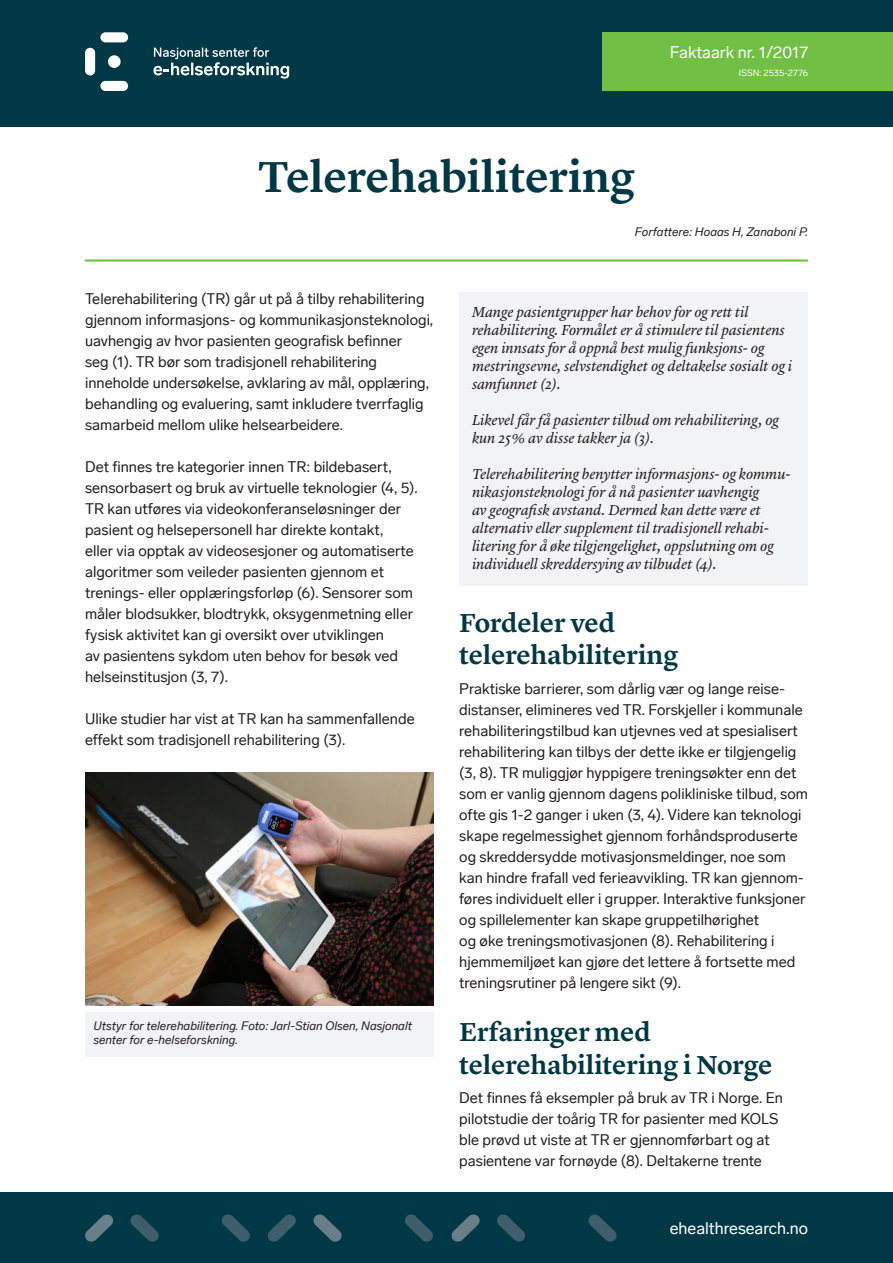
<style>
.page{position:relative;width:893px;height:1263px;background:#fff}
.page>*{position:absolute;margin:0;border:0;box-sizing:border-box;transform-origin:0 0}
.Tittel{font:600 45px "Lyon Text";color:#003845}
.Overskrift_H1{font:600 27px/32.4px "Lyon Text";color:#003845}
.Dekortekst_hvit{font:16.5px "Lab Grotesque";color:#fff}
.Brødtekst{font:15px/21px "Lab Grotesque";color:#231f20}
.Faktaboks{font:italic 15px/18px "Lyon Text";letter-spacing:-.005em;color:#231f20}
.Bilde-_og_figurtekst{font:italic 12px/14.4px "Lab Grotesque";color:#231f20}
.Forfattere{font:italic 12px "Lab Grotesque";color:#231f20}
.ISSN{font:9px "Lab Grotesque";color:#fff}
</style>
<div class="page">
<div style="left:0;top:0;width:893px;height:126px;background:#003845"></div>
<div style="left:0;top:1193px;width:893px;height:70px;background:#003845"></div>
<div style="left:100px;top:32px;width:28px;height:10px;background:#fff;border-radius:5px"></div>
<div style="left:108px;top:55px;width:13px;height:13px;background:#fff;border-radius:50%"></div>
<div style="left:100px;top:81px;width:28px;height:10px;background:#fff;border-radius:5px"></div>
<div style="left:85px;top:48px;width:10px;height:27px;background:#fff;border-radius:5px"></div>
<svg style="left:153px;top:47px;width:136px;height:32px"></svg>
<div style="left:602px;top:32px;width:291px;height:59px;background:#71bf44"></div>
<svg style="left:405px;top:1214px;width:28px;height:28px"></svg>
<svg style="left:313px;top:1214px;width:29px;height:28px"></svg>
<svg style="left:130px;top:1214px;width:29px;height:28px"></svg>
<svg style="left:222px;top:1214px;width:28px;height:28px"></svg>
<svg style="left:267px;top:1214px;width:29px;height:28px"></svg>
<svg style="left:85px;top:1214px;width:28px;height:28px"></svg>
<svg style="left:497px;top:1214px;width:28px;height:28px"></svg>
<svg style="left:451px;top:1214px;width:29px;height:28px"></svg>
<svg style="left:588px;top:1214px;width:29px;height:28px"></svg>
<hr style="left:85px;top:259px;width:723px;height:3px;background:#71bf44">
<div style="left:85px;top:1012px;width:349px;height:45px;background:#f2f3f4"></div>
<div style="left:459px;top:292px;width:349px;height:294px;background:#f2f3f4"></div>
<img style="left:85px;top:773px;width:349px;height:232px">
<p class="Tittel" style="left:258px;top:142px;width:379px">Telerehabilitering</p>
<p class="Dekortekst_hvit" style="left:670px;top:43px;width:140px">Faktaark nr. 1/2017</p>
<p class="ISSN" style="left:739px;top:67px;width:71px">ISSN: 2535-2776</p>
<p class="Brødtekst" style="left:85px;top:288px;width:350px">Telerehabilitering (TR) går ut på å tilby rehabilitering gjennom informasjons- og kommunikasjonsteknologi, uavhengig av hvor pasienten geografisk befinner<br>seg (1). TR bør som tradisjonell rehabilitering inneholde undersøkelse, avklaring av mål, opplæring, behandling og evaluering, samt inkludere tverrfaglig samarbeid mellom ulike helsearbeidere.</p>
<p class="Brødtekst" style="left:85px;top:456px;width:334px">Det finnes tre kategorier innen TR: bildebasert, sensorbasert og bruk av virtuelle teknologier (4, 5).<br>TR kan utføres via videokonferanseløsninger der pasient og helsepersonell har direkte kontakt,<br>eller via opptak av videosesjoner og automatiserte algoritmer som veileder pasienten gjennom et trenings- eller opplæringsforløp (6). Sensorer som måler blodsukker, blodtrykk, oksygenmetning eller fysisk aktivitet kan gi oversikt over utviklingen<br>av pasientens sykdom uten behov for besøk ved helseinstitusjon (3, 7).</p>
<p class="Brødtekst" style="left:85px;top:708px;width:331px">Ulike studier har vist at TR kan ha sammenfallende effekt som tradisjonell rehabilitering (3).</p>
<p class="Bilde-_og_figurtekst" style="left:94px;top:1018px;width:320px">Utstyr for telerehabilitering. Foto: Jarl-Stian Olsen, Nasjonalt senter for e-helseforskning.</p>
<p class="Forfattere" style="left:635px;top:225px;width:175px">Forfattere: Hoaas H, Zanaboni P.</p>
<p class="Faktaboks" style="left:472px;top:301px;width:322px">Mange pasientgrupper har behov for og rett til rehabilitering. Formålet er å stimulere til pasientens egen innsats for å oppnå best mulig funksjons- og mestringsevne, selvstendighet og deltakelse sosialt og i samfunnet (2).</p>
<p class="Faktaboks" style="left:472px;top:409px;width:308px">Likevel får få pasienter tilbud om rehabilitering, og kun 25% av disse takker ja (3).</p>
<p class="Faktaboks" style="left:472px;top:463px;width:320px">Telerehabilitering benytter informasjons- og kommu&shy;nikasjonsteknologi for å nå pasienter uavhengig<br>av geografisk avstand. Dermed kan dette være et alternativ eller supplement til tradisjonell rehabi&shy;litering for å øke tilgjengelighet, oppslutning om og individuell skreddersying av tilbudet (4).</p>
<p class="Overskrift_H1" style="left:459px;top:604px;width:221px">Fordeler ved telerehabilitering</p>
<p class="Brødtekst" style="left:459px;top:678px;width:350px">Praktiske barrierer, som dårlig vær og lange reise&shy;distanser, elimineres ved TR. Forskjeller i kommunale rehabiliteringstilbud kan utjevnes ved at spesialisert rehabilitering kan tilbys der dette ikke er tilgjengelig (3, 8). TR muliggjør hyppigere treningsøkter enn det som er vanlig gjennom dagens polikliniske tilbud, som ofte gis 1-2 ganger i uken (3, 4). Videre kan teknologi skape regelmessighet gjennom forhåndsproduserte og skreddersydde motivasjonsmeldinger, noe som kan hindre frafall ved ferieavvikling. TR kan gjennom&shy;føres individuelt eller i grupper. Interaktive funksjoner og spillelementer kan skape gruppetilhørighet<br>og øke treningsmotivasjonen (8). Rehabilitering i hjemmemiljøet kan gjøre det lettere å fortsette med treningsrutiner på lengere sikt (9).</p>
<p class="Overskrift_H1" style="left:459px;top:1014px;width:315px">Erfaringer med telerehabilitering i Norge</p>
<p class="Brødtekst" style="left:459px;top:1087px;width:325px">Det finnes få eksempler på bruk av TR i Norge. En pilotstudie der toårig TR for pasienter med KOLS ble prøvd ut viste at TR er gjennomførbart og at pasientene var fornøyde (8). Deltakerne trente</p>
<p class="Dekortekst_hvit" style="left:670px;top:1219px;width:140px">ehealthresearch.no</p>
</div>
